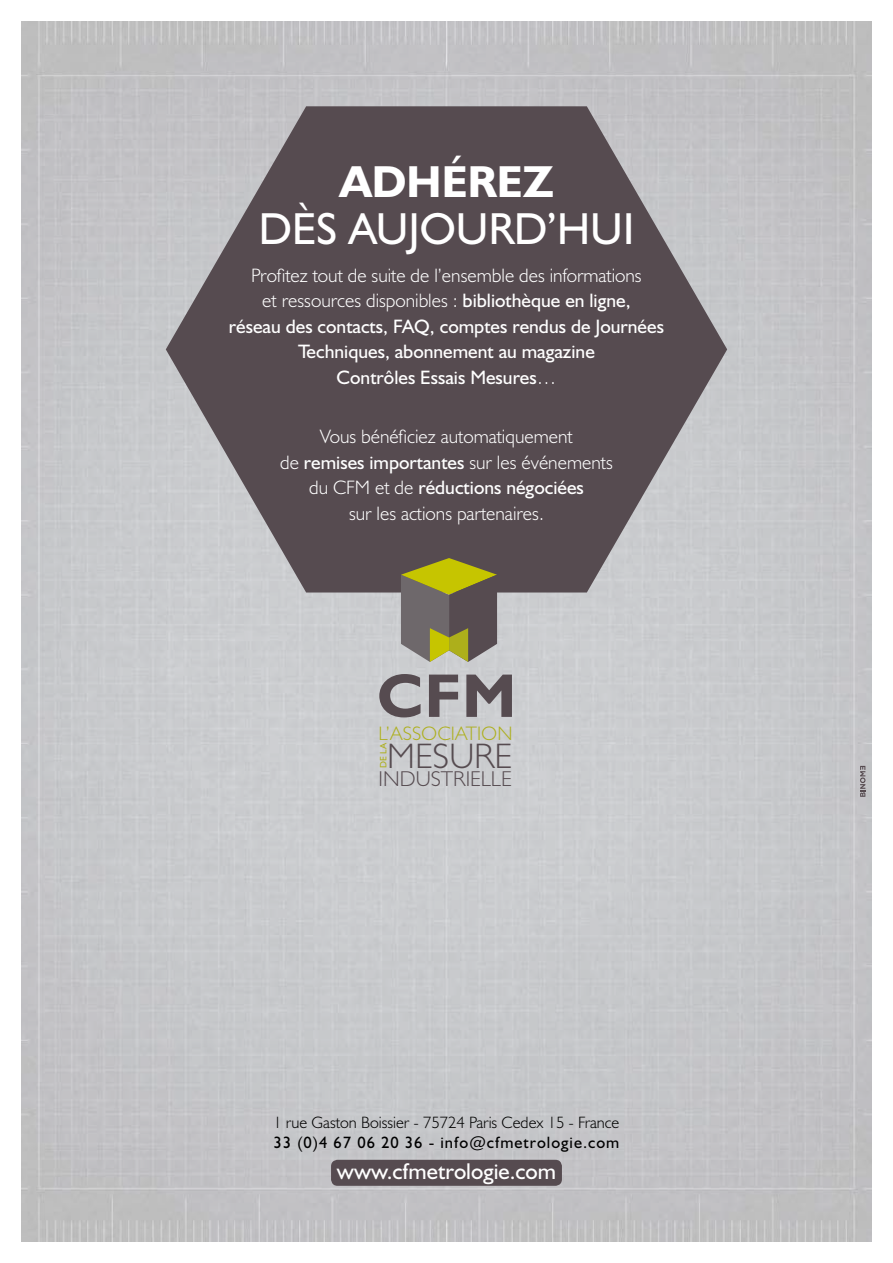
<style>
.page{position:relative;width:893px;height:1263px;background:#fff}
.page>*{position:absolute;margin:0;border:0;box-sizing:border-box;transform-origin:0 0}
.t1{font:700 62.1px "Gill Sans";color:#564b50}
.t2{font:45px "Humanist 521 BT";color:#fff}
.t3{font:700 45px "Humanist 521 BT";color:#fff}
.t4{font:300 35.7px "Gill Sans";color:#564b50}
.t5{font:22.95px "Humanist 521 BT";color:#fff}
.t6{font:300 21.6px "Gill Sans";color:#564b50}
.t7{font:300 19.65px "Gill Sans";color:#adaf1b}
.t8{font:19.5px/25.5px "Humanist 521 BT";color:#fff;text-align:center}
.t9{font:300 19.5px/25.5px "Humanist 521 BT";color:#fff;text-align:center}
.t10{font:300 16.5px "Humanist 521 BT";color:#000}
.t11{font:16.5px "Humanist 521 BT";letter-spacing:.06em;color:#000}
.t12{font:9.3px "Gill Sans";color:#adaf1b}
.s1{font-weight:300}
.s2{font-weight:400}
</style>
<div class="page">
<img style="left:21px;top:21px;width:851px;height:1221px">
<svg style="left:166px;top:106px;width:561px;height:486px;background:#726a6f"></svg>
<svg style="left:401px;top:558px;width:96px;height:104px;background:#827c4d"></svg>
<div style="left:331px;top:1160px;width:231px;height:26px;background:#564b50;border-radius:7px"></div>
<svg style="left:860px;top:766px;width:5px;height:31px"></svg>
<h2 class="t3" style="left:339px;top:154px;width:216px">ADHÉREZ</h2>
<h2 class="t2" style="left:259px;top:200px;width:377px">DÈS AUJOURD’HUI</h2>
<p class="t8" style="left:229px;top:262px;width:437px"><span class="s1">Profitez tout de suite de l’ensemble des informations<br>et ressources disponibles :</span> bibliothèque en ligne,<br>réseau des contacts, FAQ, comptes rendus de Journées Techniques, abonnement au magazine<br>Contrôles Essais Mesures<span class="s1">…</span></p>
<p class="t9" style="left:280px;top:424px;width:334px">Vous bénéficiez automatiquement<br>de <span class="s2">remises importantes</span> sur les événements du CFM et de <span class="s2">réductions négociées<br></span>sur les actions partenaires.</p>
<h1 class="t1" style="left:376px;top:659px;width:142px">CFM</h1>
<p class="t7" style="left:379px;top:722px;width:135px">L’ASSOCIATION</p>
<p class="t12" style="left:378px;top:768px;width:27px;rotate:-90deg">DE LA</p>
<h3 class="t4" style="left:387px;top:735px;width:126px">MESURE</h3>
<p class="t6" style="left:379px;top:766px;width:134px">INDUSTRIELLE</p>
<p class="t10" style="left:273px;top:1112px;width:348px">1 rue Gaston Boissier - 75724 Paris Cedex 15 - France</p>
<p class="t11" style="left:274px;top:1132px;width:347px">33 (0)4 67 06 20 36 - info@cfmetrologie.com</p>
<p class="t5" style="left:337px;top:1157px;width:221px">www.cfmetrologie.com</p>
</div>
